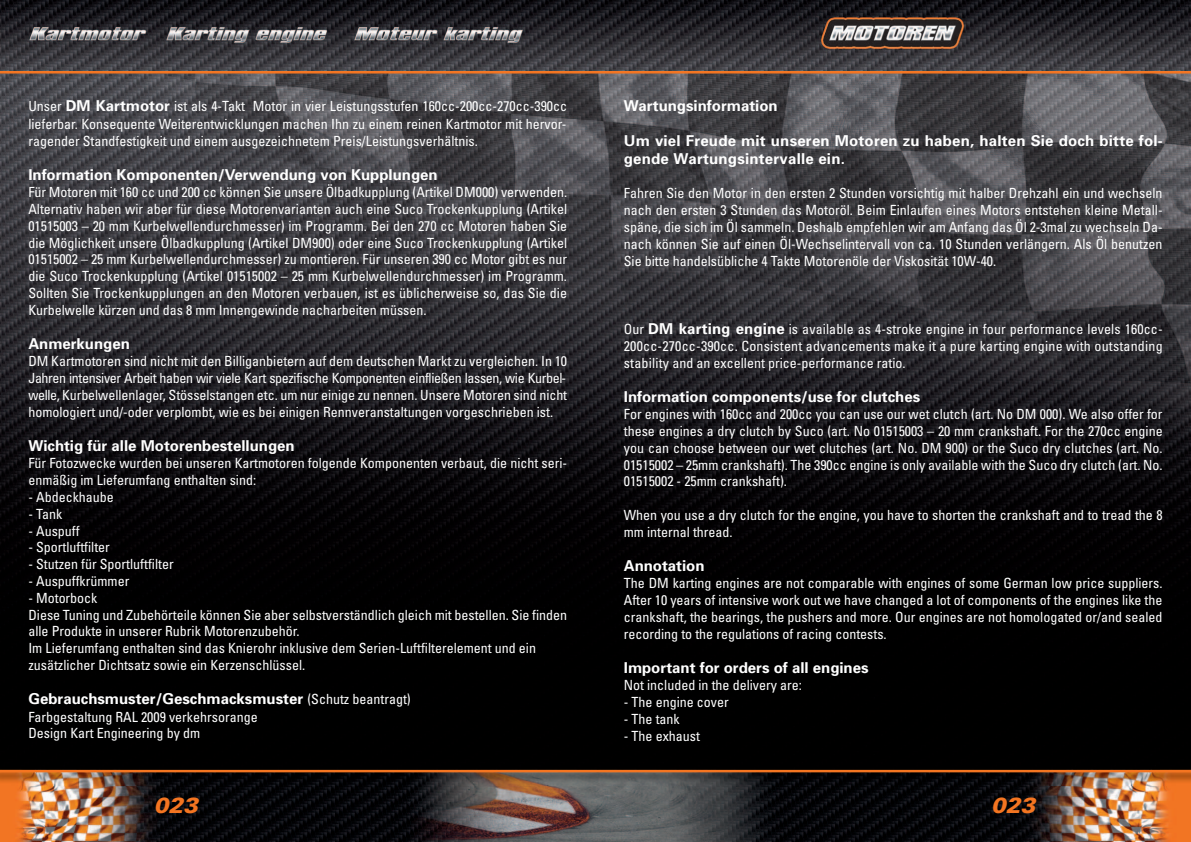
<style>
.page{position:relative;width:1191px;height:842px;background:#fff}
.page>*{position:absolute;margin:0;border:0;box-sizing:border-box;transform-origin:0 0}
.t1{font:italic 900 22px "Univers";color:#f47521}
.t2{font:700 15px/18px "Univers";color:#fff}
.t3{font:condensed 14px/16.8px "Univers";color:#fff;text-align:justify}
.s1{font-weight:700;font-stretch:normal;font-size:15px}
.s2{font-weight:400;font-stretch:condensed;font-size:14px}
</style>
<div class="page">
<img style="left:0;top:0;width:1191px;height:842px">
<hr style="left:0;top:71px;width:1191px;height:3px;background:#f47521">
<img style="left:0;top:765px;width:1191px;height:20px">
<hr style="left:0;top:770px;width:1191px;height:2px;background:#f47521">
<p class="t3" style="left:28px;top:99px;width:540px">Unser <span class="s1">DM Kartmotor</span> ist als 4-Takt Motor in vier Leistungsstufen 160cc-200cc-270cc-390cc lieferbar. Konsequente Weiterentwicklungen machen Ihn zu einem reinen Kartmotor mit hervor&shy;ragender Standfestigkeit und einem ausgezeichnetem Preis/Leistungsverhältnis.</p>
<p class="t2" style="left:28px;top:167px;width:411px">Information Komponenten/Verwendung von Kupplungen</p>
<p class="t3" style="left:28px;top:185px;width:540px">Für Motoren mit 160 cc und 200 cc können Sie unsere Ölbadkupplung (Artikel DM000) verwenden.<br>Alternativ haben wir aber für diese Motorenvarianten auch eine Suco Trockenkupplung (Artikel 01515003 – 20 mm Kurbelwellendurchmesser) im Programm. Bei den 270 cc Motoren haben Sie die Möglichkeit unsere Ölbadkupplung (Artikel DM900) oder eine Suco Trockenkupplung (Artikel 01515002 – 25 mm Kurbelwellendurchmesser) zu montieren. Für unseren 390 cc Motor gibt es nur die Suco Trockenkupplung (Artikel 01515002 – 25 mm Kurbelwellendurchmesser) im Programm.<br>Sollten Sie Trockenkupplungen an den Motoren verbauen, ist es üblicherweise so, das Sie die Kurbelwelle kürzen und das 8 mm Innengewinde nacharbeiten müssen.</p>
<p class="t2" style="left:28px;top:336px;width:103px">Anmerkungen</p>
<p class="t3" style="left:28px;top:354px;width:540px">DM Kartmotoren sind nicht mit den Billiganbietern auf dem deutschen Markt zu vergleichen. In 10<br>Jahren intensiver Arbeit haben wir viele Kart spezifische Komponenten einfließen lassen, wie Kurbel&shy;welle, Kurbelwellenlager, Stösselstangen etc. um nur einige zu nennen. Unsere Motoren sind nicht homologiert und/-oder verplombt, wie es bei einigen Rennveranstaltungen vorgeschrieben ist.</p>
<p class="t2" style="left:28px;top:438px;width:268px">Wichtig für alle Motorenbestellungen</p>
<p class="t3" style="left:28px;top:456px;width:540px">Für Fotozwecke wurden bei unseren Kartmotoren folgende Komponenten verbaut, die nicht seri&shy;enmäßig im Lieferumfang enthalten sind:</p>
<p class="t3" style="left:28px;top:490px;width:87px">- Abdeckhaube</p>
<p class="t3" style="left:28px;top:507px;width:35px">- Tank</p>
<p class="t3" style="left:28px;top:523px;width:53px">- Auspuff</p>
<p class="t3" style="left:28px;top:540px;width:83px">- Sportluftfilter</p>
<p class="t3" style="left:28px;top:557px;width:147px">- Stutzen für Sportluftfilter</p>
<p class="t3" style="left:28px;top:574px;width:103px">- Auspuffkrümmer</p>
<p class="t3" style="left:28px;top:591px;width:540px;text-align:left">- Motorbock<br>Diese Tuning und Zubehörteile können Sie aber selbstverständlich gleich mit bestellen. Sie finden alle Produkte in unserer Rubrik Motorenzubehör.<br>Im Lieferumfang enthalten sind das Knierohr inklusive dem Serien-Luftfilterelement und ein zusätzlicher Dichtsatz sowie ein Kerzenschlüssel.</p>
<p class="t2" style="left:28px;top:691px;width:384px">Gebrauchsmuster/Geschmacksmuster <span class="s2">(Schutz beantragt)</span></p>
<p class="t3" style="left:28px;top:709px;width:231px">Farbgestaltung RAL 2009 verkehrsorange<br>Design Kart Engineering by dm</p>
<p class="t2" style="left:624px;top:99px;width:155px">Wartungsinformation</p>
<p class="t2" style="left:624px;top:133px;width:540px">Um viel Freude mit unseren Motoren zu haben, halten Sie doch bitte fol&shy;gende Wartungsintervalle ein.</p>
<p class="t3" style="left:624px;top:186px;width:540px">Fahren Sie den Motor in den ersten 2 Stunden vorsichtig mit halber Drehzahl ein und wechseln nach den ersten 3 Stunden das Motoröl. Beim Einlaufen eines Motors entstehen kleine Metall&shy;späne, die sich im Öl sammeln. Deshalb empfehlen wir am Anfang das Öl 2-3mal zu wechseln Da&shy;nach können Sie auf einen Öl-Wechselintervall von ca. 10 Stunden verlängern. Als Öl benutzen Sie bitte handelsübliche 4 Takte Motorenöle der Viskosität 10W-40.</p>
<p class="t3" style="left:624px;top:321px;width:540px">Our <span class="s1">DM karting engine</span> is available as 4-stroke engine in four performance levels 160cc-200cc-270cc-390cc. Consistent advancements make it a pure karting engine with outstanding stability and an excellent price-performance ratio.</p>
<p class="t2" style="left:624px;top:389px;width:298px">Information components/use for clutches</p>
<p class="t3" style="left:624px;top:407px;width:540px">For engines with 160cc and 200cc you can use our wet clutch (art. No DM 000). We also offer for these engines a dry clutch by Suco (art. No 01515003 – 20 mm crankshaft. For the 270cc engine you can choose between our wet clutches (art. No. DM 900) or the Suco dry clutches (art. No.<br>01515002 – 25mm crankshaft). The 390cc engine is only available with the Suco dry clutch (art. No.<br>01515002 - 25mm crankshaft).</p>
<p class="t3" style="left:624px;top:508px;width:540px">When you use a dry clutch for the engine, you have to shorten the crankshaft and to tread the 8 mm internal thread.</p>
<p class="t2" style="left:624px;top:558px;width:82px">Annotation</p>
<p class="t3" style="left:624px;top:576px;width:540px">The DM karting engines are not comparable with engines of some German low price suppliers.<br>After 10 years of intensive work out we have changed a lot of components of the engines like the crankshaft, the bearings, the pushers and more. Our engines are not homologated or/and sealed recording to the regulations of racing contests.</p>
<p class="t2" style="left:624px;top:660px;width:246px">Important for orders of all engines</p>
<p class="t3" style="left:624px;top:678px;width:180px">Not included in the delivery are:</p>
<p class="t3" style="left:624px;top:695px;width:106px">- The engine cover</p>
<p class="t3" style="left:624px;top:712px;width:57px">- The tank</p>
<p class="t3" style="left:624px;top:729px;width:78px">- The exhaust</p>
<h1 class="t1" style="left:154px;top:797px;width:50px">023</h1>
<h1 class="t1" style="left:991px;top:797px;width:50px">023</h1>
</div>
